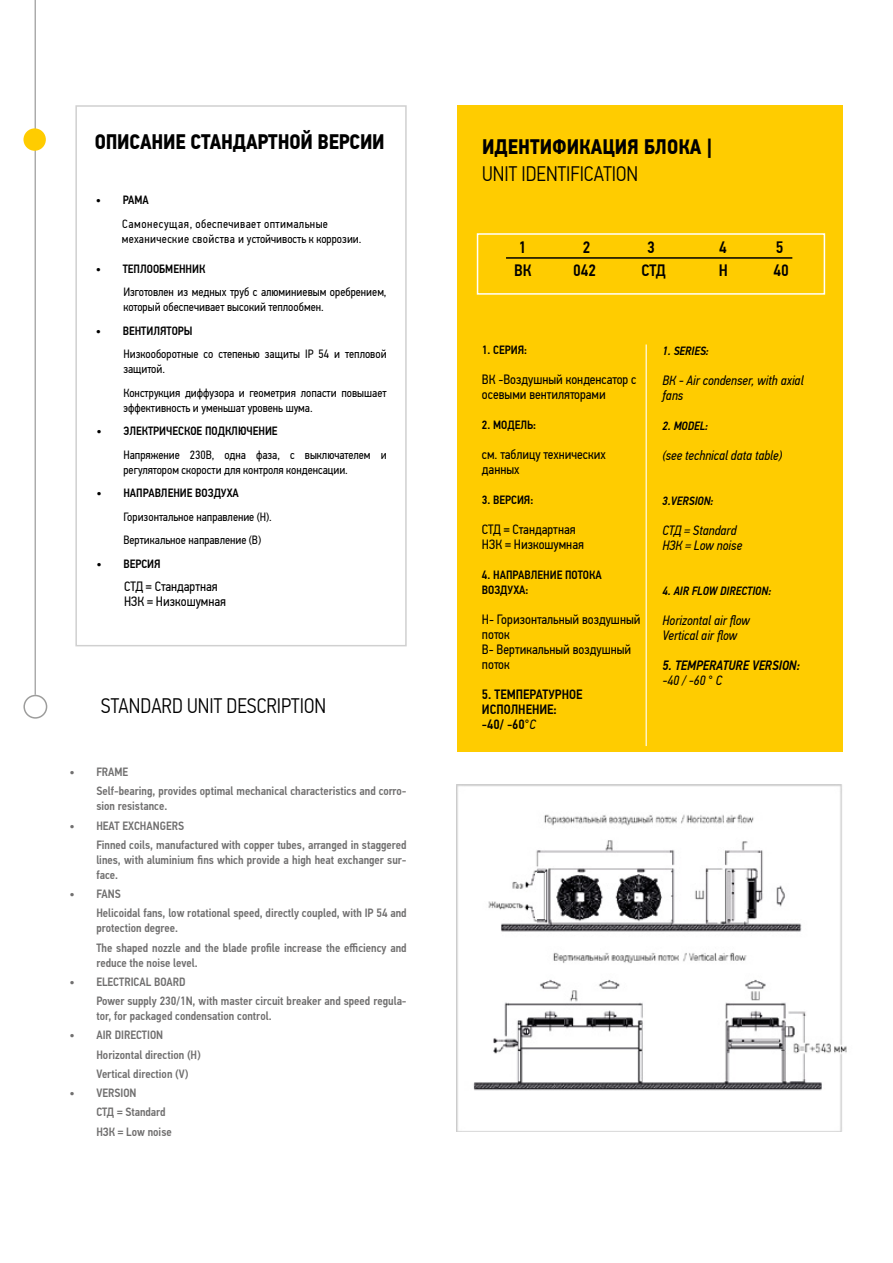
<style>
.page{position:relative;width:893px;height:1263px;background:#fff}
.page>*{position:absolute;margin:0;border:0;box-sizing:border-box;transform-origin:0 0}
.t1{font:700 21px "PF Din Text Cond Pro";letter-spacing:-.01em;color:#000}
.t2{font:300 21px "PF Din Text Cond Pro";color:#000}
.t3{font:500 16.5px "PF Din Text Cond Pro";color:#000}
.t4{font:13.5px/15px "PF Din Text Cond Pro";color:#000}
.t5{font:italic 13.5px/15px "PF Din Text Cond Pro";color:#000}
.t6{font:500 13.5px/15px "PF Din Text Cond Pro";color:#000}
.t7{font:italic 500 13.5px "PF Din Text Cond Pro";color:#000}
.t8{font:500 12px/19.2px "PF Din Text Cond Pro";color:#706f6f}
.t9{font:12px/15px "PF Din Text Cond Pro";color:#000}
.t10{font:500 12px/15px "PF Din Text Cond Pro";color:#000}
.t11{font:12px/15px "PF Din Text Cond Pro";letter-spacing:.03em;color:#000}
.t12{font:italic 500 12px "PF Din Text Cond Pro";color:#000}
.s1{font-weight:400;font-style:italic}
</style>
<div class="page">
<div style="left:457px;top:105px;width:386px;height:647px;background:#fc0"></div>
<div style="left:477px;top:233px;width:348px;height:62px;border:2px solid #fff"></div>
<hr style="left:35px;top:0;width:1px;height:695px;background:#929292">
<div style="left:23px;top:128px;width:23px;height:23px;background:#fc0;border-radius:50%"></div>
<div style="left:75px;top:105px;width:332px;height:541px;border:2px solid #d0d0d0"></div>
<div style="left:23px;top:695px;width:24px;height:24px;border:2px solid #9d9d9c;border-radius:50%"></div>
<hr style="left:646px;top:344px;width:1px;height:402px;background:#fff">
<img style="left:457px;top:784px;width:390px;height:348px">
<hr style="left:506px;top:257px;width:286px;height:2px;background:#000">
<h1 class="t1" style="left:95px;top:129px;width:291px">ОПИСАНИЕ СТАНДАРТНОЙ ВЕРСИИ</h1>
<p class="t10" style="left:96px;top:193px;width:55px">• РАМА</p>
<p class="t11" style="left:122px;top:216px;width:241px">Самонесущая, обеспечивает оптимальные механические свойства и устойчивость к коррозии.</p>
<p class="t10" style="left:96px;top:261px;width:111px">• ТЕПЛООБМЕННИК</p>
<p class="t9" style="left:123px;top:285px;width:265px">Изготовлен из медных труб с алюминиевым оребрением, который обеспечивает высокий теплообмен.</p>
<p class="t10" style="left:96px;top:323px;width:98px">• ВЕНТИЛЯТОРЫ</p>
<p class="t9" style="left:123px;top:347px;width:265px">Низкооборотные со степенью защиты IP 54 и тепловой защитой.</p>
<p class="t9" style="left:123px;top:385px;width:265px">Конструкция диффузора и геометрия лопасти повышает эффективность и уменьшат уровень шума.</p>
<p class="t10" style="left:96px;top:424px;width:183px">• ЭЛЕКТРИЧЕСКОЕ ПОДКЛЮЧЕНИЕ</p>
<p class="t9" style="left:123px;top:447px;width:265px">Напряжение 230В, одна фаза, с выключателем и регулятором скорости для контроля конденсации.</p>
<p class="t10" style="left:96px;top:486px;width:144px">• НАПРАВЛЕНИЕ ВОЗДУХА</p>
<p class="t9" style="left:123px;top:505px;width:150px;line-height:23.5px">Горизонтальное направление (Н).<br>Вертикальное направление (B)</p>
<p class="t10" style="left:96px;top:556px;width:66px">• ВЕРСИЯ</p>
<p class="t4" style="left:124px;top:579px;width:103px">СТД = Стандартная<br>НЗК = Низкошумная</p>
<h1 class="t2" style="left:101px;top:694px;width:227px">STANDARD UNIT DESCRIPTION</h1>
<p class="t8" style="left:96px;top:762px;width:312px;text-indent:-27px">• FRAME<br>Self-bearing, provides optimal mechanical characteristics and corro-</p>
<p class="t8" style="left:96px;top:797px;width:72px">sion resistance.</p>
<p class="t8" style="left:96px;top:816px;width:312px;text-indent:-27px">• HEAT EXCHANGERS<br>Finned coils, manufactured with copper tubes, arranged in staggered</p>
<p class="t8" style="left:96px;top:852px;width:312px;line-height:15px">lines, with aluminium fins which provide a high heat exchanger sur&shy;face.</p>
<p class="t8" style="left:96px;top:884px;width:312px;text-indent:-27px">• FANS<br>Helicoidal fans, low rotational speed, directly coupled, with IP 54 and</p>
<p class="t8" style="left:96px;top:919px;width:312px">protection degree.<br>The shaped nozzle and the blade profile increase the efficiency and</p>
<p class="t8" style="left:96px;top:953px;width:103px">reduce the noise level.</p>
<p class="t8" style="left:96px;top:972px;width:312px;text-indent:-27px">• ELECTRICAL BOARD<br>Power supply 230/1N, with master circuit breaker and speed regula-</p>
<p class="t8" style="left:96px;top:1006px;width:177px">tor, for packaged condensation control.</p>
<p class="t8" style="left:96px;top:1026px;width:106px;text-indent:-27px">• AIR DIRECTION<br>Horizontal direction (H)<br>Vertical direction (V)</p>
<p class="t8" style="left:96px;top:1083px;width:77px;text-indent:-27px">• VERSION<br>СТД = Standard<br>НЗК = Low noise</p>
<h1 class="t1" style="left:482px;top:134px;width:232px">ИДЕНТИФИКАЦИЯ БЛОКА |</h1>
<h1 class="t2" style="left:482px;top:161px;width:157px">UNIT IDENTIFICATION</h1>
<h2 class="t3" style="left:518px;top:237px;width:9px">1</h2>
<h2 class="t3" style="left:583px;top:237px;width:9px">2</h2>
<h2 class="t3" style="left:647px;top:237px;width:9px">3</h2>
<h2 class="t3" style="left:719px;top:237px;width:9px">4</h2>
<h2 class="t3" style="left:776px;top:237px;width:9px">5</h2>
<h2 class="t3" style="left:514px;top:261px;width:19px">ВК</h2>
<h2 class="t3" style="left:573px;top:261px;width:25px">042</h2>
<h2 class="t3" style="left:641px;top:261px;width:26px">СТД</h2>
<h2 class="t3" style="left:719px;top:261px;width:11px">H</h2>
<h2 class="t3" style="left:773px;top:261px;width:17px">40</h2>
<p class="t10" style="left:482px;top:342px;width:47px">1. СЕРИЯ:</p>
<p class="t4" style="left:482px;top:371px;width:156px">ВК -Воздушный конденсатор с осевыми вентиляторами</p>
<p class="t10" style="left:482px;top:417px;width:56px">2. МОДЕЛЬ:</p>
<p class="t4" style="left:482px;top:446px;width:125px">см. таблицу технических данных</p>
<p class="t10" style="left:482px;top:492px;width:53px">3. ВЕРСИЯ:</p>
<p class="t4" style="left:482px;top:521px;width:103px">СТД = Стандартная<br>НЗК = Низкошумная</p>
<p class="t10" style="left:482px;top:567px;width:121px">4. НАПРАВЛЕНИЕ ПОТОКА<br>ВОЗДУХА:</p>
<p class="t4" style="left:482px;top:611px;width:160px">H- Горизонтальный воздушный поток<br>B- Вертикальный воздушный поток</p>
<p class="t6" style="left:482px;top:686px;width:102px">5. ТЕМПЕРАТУРНОЕ<br>ИСПОЛНЕНИЕ:<br>-40/ -60<span class="s1">°C</span></p>
<p class="t12" style="left:662px;top:343px;width:48px">1. SERIES:</p>
<p class="t5" style="left:662px;top:373px;width:143px">ВК - Air condenser, with axial fans</p>
<p class="t12" style="left:662px;top:418px;width:47px">2. MODEL:</p>
<p class="t5" style="left:662px;top:448px;width:121px">(see technical data table)</p>
<p class="t12" style="left:662px;top:493px;width:53px">3.VERSION:</p>
<p class="t5" style="left:662px;top:523px;width:81px">СТД = Standard<br>НЗК = Low noise</p>
<p class="t12" style="left:662px;top:583px;width:110px">4. AIR FLOW DIRECTION:</p>
<p class="t5" style="left:662px;top:613px;width:89px">Horizontal air flow<br>Vertical air flow</p>
<p class="t7" style="left:662px;top:657px;width:139px">5. TEMPERATURE VERSION:</p>
<p class="t5" style="left:662px;top:673px;width:61px">-40 / -60 ° C</p>
</div>
